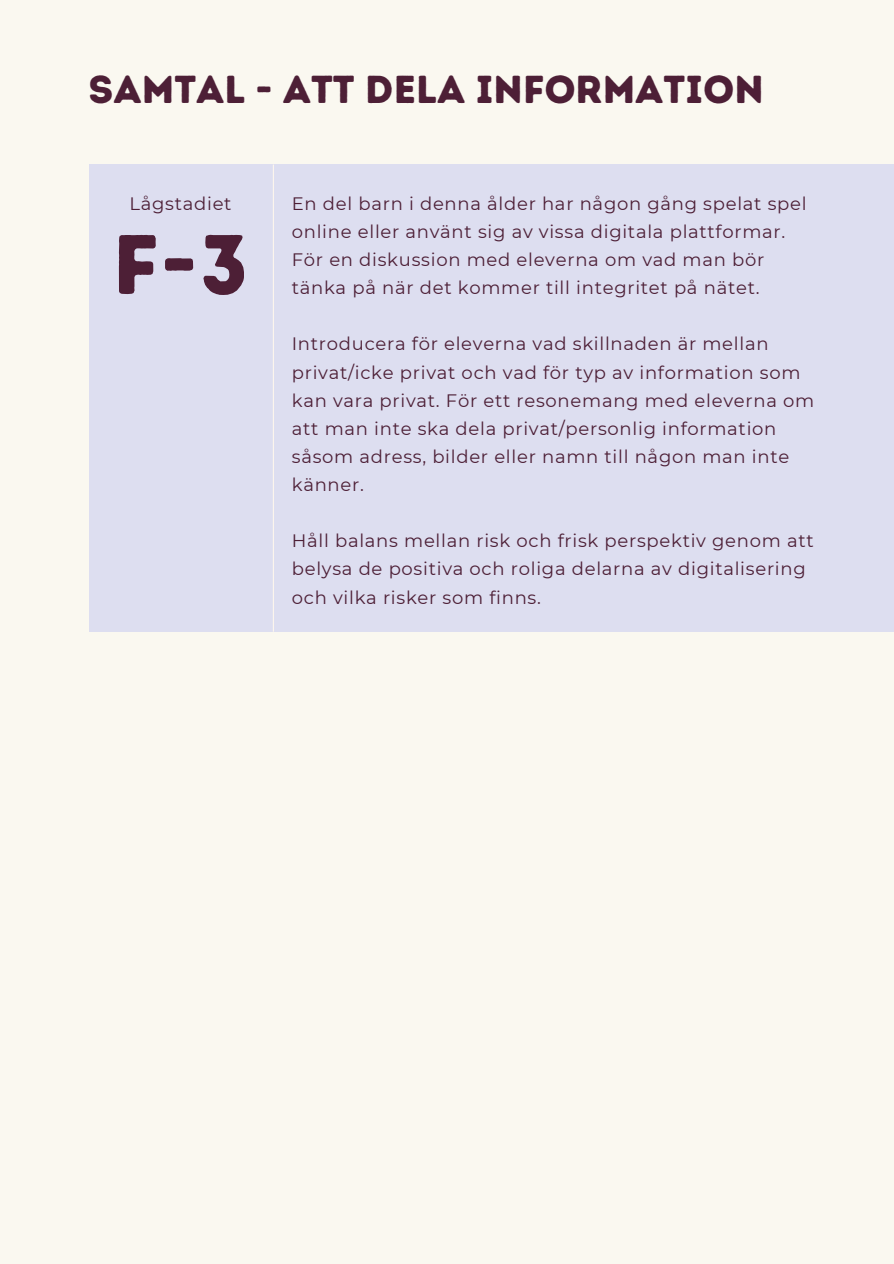
<style>
.page{position:relative;width:894px;height:1264px;background:#fff}
.page>*{position:absolute;margin:0;border:0;box-sizing:border-box;transform-origin:0 0}
.t1{font:84px "Intro Rust Base";color:#4d1f36}
.t2{font:39px "Intro Rust Base";color:#4d1f36}
.t3{font:18px/28.2px "Montserrat";letter-spacing:.04em;color:#4d1f36}
</style>
<div class="page">
<div style="left:0;top:0;width:893px;height:1263px;background:#faf8f0"></div>
<div style="left:89px;top:164px;width:804px;height:467px;background:#dddef0"></div>
<hr style="left:273px;top:164px;width:1px;height:467px;background:#fef7ed">
<p class="t2" style="left:89px;top:66px;width:676px">SAMTAL - ATT DELA INFORMATION</p>
<p class="t3" style="left:129px;top:189px;width:104px">Lågstadiet</p>
<p class="t1" style="left:113px;top:214px;width:137px">F-3</p>
<h2 class="t3" style="left:292px;top:189px;width:516px">En del barn i denna ålder har någon gång spelat spel online eller använt sig av vissa digitala plattformar.<br>För en diskussion med eleverna om vad man bör tänka på när det kommer till integritet på nätet.</h2>
<p class="t3" style="left:292px;top:330px;width:524px">Introducera för eleverna vad skillnaden är mellan privat/icke privat och vad för typ av information som kan vara privat. För ett resonemang med eleverna om att man inte ska dela privat/personlig information såsom adress, bilder eller namn till någon man inte känner.</p>
<p class="t3" style="left:292px;top:527px;width:523px">Håll balans mellan risk och frisk perspektiv genom att belysa de positiva och roliga delarna av digitalisering och vilka risker som finns.</p>
</div>
